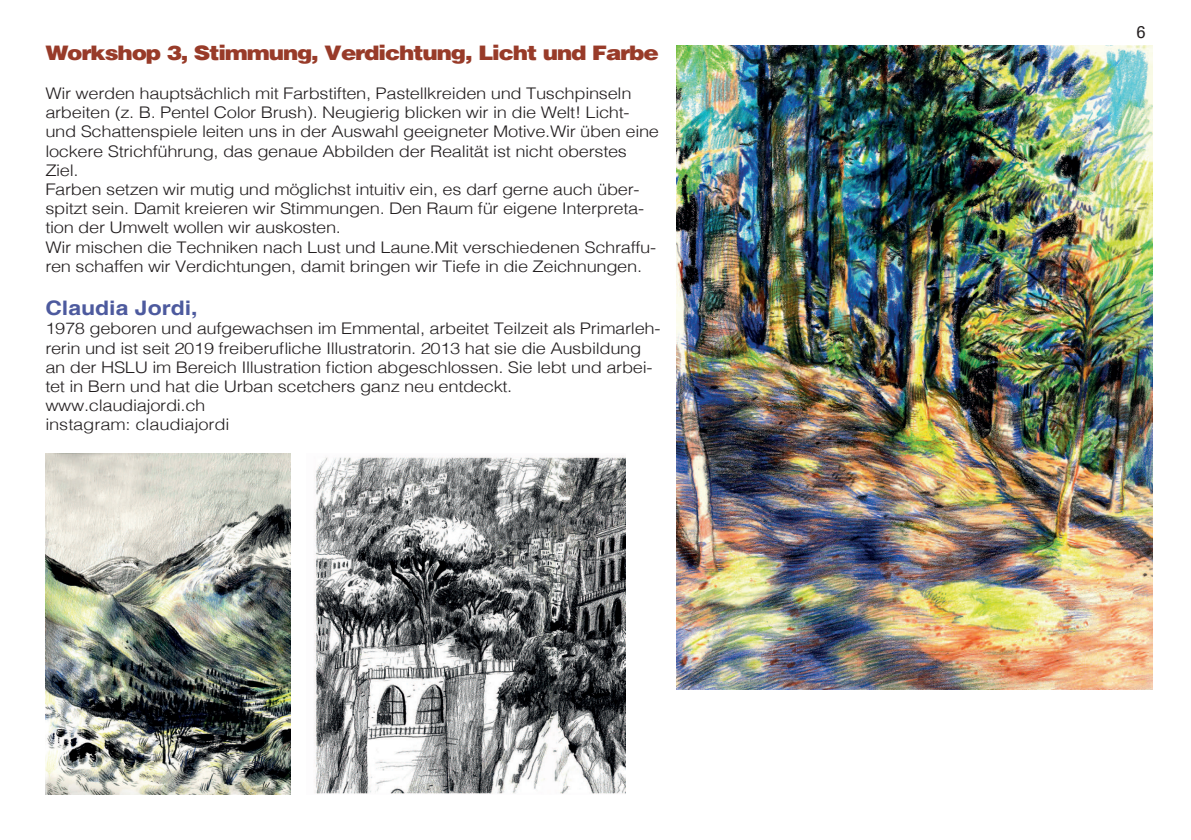
<style>
.page{position:relative;width:1191px;height:840px;background:#fff}
.page>*{position:absolute;margin:0;border:0;box-sizing:border-box;transform-origin:0 0}
.t1{font:900 20px "Helvetica";letter-spacing:-.05em;color:#983b29;scale:1.15 1}
.t2{font:700 20px "Helvetica";color:#4d5a9e;scale:1.15 1}
.t3{font:300 16px/19.2px "Helvetica";letter-spacing:-.02em;color:#231f20;scale:1.15 1}
.t4{font:condensed 16px "Helvetica";color:#231f20;scale:1.15 1}
</style>
<div class="page">
<img style="left:314px;top:456px;width:311px;height:338px">
<img style="left:676px;top:45px;width:476px;height:643px">
<img style="left:45px;top:453px;width:245px;height:341px">
<p class="t1" style="left:45px;top:40px;width:535px">Workshop 3, Stimmung, Verdichtung, Licht und Farbe</p>
<p class="t3" style="left:45px;top:83px;width:535px">Wir werden hauptsächlich mit Farbstiften, Pastellkreiden und Tuschpinseln arbeiten (z. B. Pentel Color Brush). Neugierig blicken wir in die Welt! Licht&shy;und Schattenspiele leiten uns in der Auswahl geeigneter Motive.Wir üben eine lockere Strichführung, das genaue Abbilden der Realität ist nicht oberstes Ziel.<br>Farben setzen wir mutig und möglichst intuitiv ein, es darf gerne auch über&shy;spitzt sein. Damit kreieren wir Stimmungen. Den Raum für eigene Interpreta&shy;tion der Umwelt wollen wir auskosten.<br>Wir mischen die Techniken nach Lust und Laune.Mit verschiedenen Schraffu&shy;ren schaffen wir Verdichtungen, damit bringen wir Tiefe in die Zeichnungen.</p>
<p class="t2" style="left:45px;top:295px;width:134px">Claudia Jordi,</p>
<p class="t3" style="left:45px;top:319px;width:536px">1978 geboren und aufgewachsen im Emmental, arbeitet Teilzeit als Primarleh&shy;rerin und ist seit 2019 freiberufliche Illustratorin. 2013 hat sie die Ausbildung an der HSLU im Bereich Illustration fiction abgeschlossen. Sie lebt und arbei&shy;tet in Bern und hat die Urban scetchers ganz neu entdeckt. www.claudiajordi.ch<br>instagram: claudiajordi</p>
<p class="t4" style="left:1136px;top:21px;width:9px">6</p>
</div>
